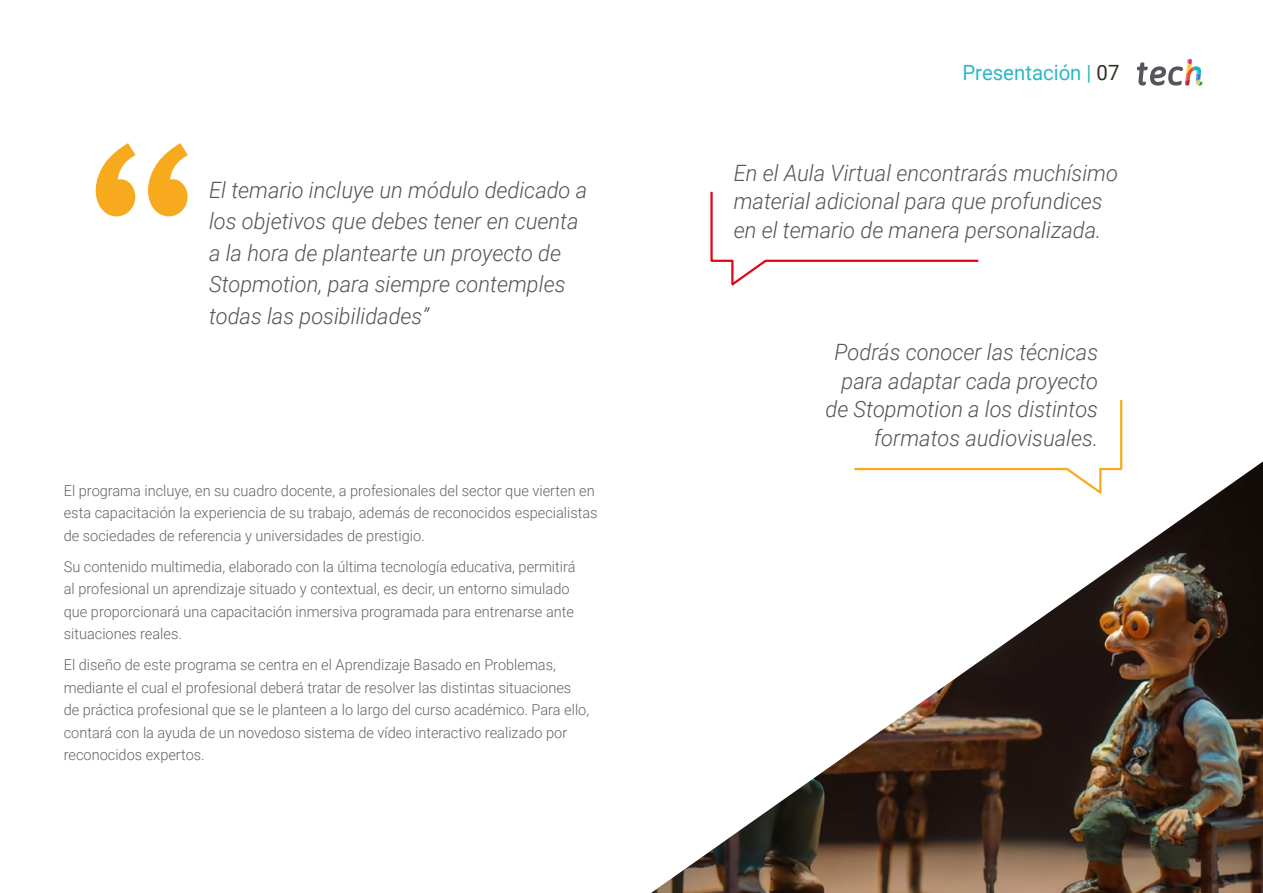
<style>
.page{position:relative;width:1263px;height:893px;background:#fff}
.page>*{position:absolute;margin:0;border:0;box-sizing:border-box;transform-origin:0 0}
.t1{font:italic 300 22.5px/28.5px "Roboto";color:#52555b}
.t2{font:21px "Roboto";color:#2db8c5}
.t3{font:300 15px/22.5px "Roboto";color:#61646a}
.s1{color:#312e20}
</style>
<div class="page">
<img style="left:651px;top:461px;width:612px;height:432px">
<svg style="left:96px;top:143px;width:92px;height:73px"></svg>
<svg style="left:710px;top:191px;width:269px;height:95px"></svg>
<svg style="left:852px;top:400px;width:271px;height:97px"></svg>
<svg style="left:1137px;top:59px;width:65px;height:27px"></svg>
<h1 class="t1" style="left:209px;top:173px;width:380px;line-height:31.5px">El temario incluye un módulo dedicado a los objetivos que debes tener en cuenta a la hora de plantearte un proyecto de Stopmotion, para siempre contemples todas las posibilidades”</h1>
<p class="t3" style="left:64px;top:479px;width:535px">El programa incluye, en su cuadro docente, a profesionales del sector que vierten en esta capacitación la experiencia de su trabajo, además de reconocidos especialistas de sociedades de referencia y universidades de prestigio.</p>
<p class="t3" style="left:64px;top:555px;width:513px">Su contenido multimedia, elaborado con la última tecnología educativa, permitirá al profesional un aprendizaje situado y contextual, es decir, un entorno simulado que proporcionará una capacitación inmersiva programada para entrenarse ante situaciones reales.</p>
<p class="t3" style="left:64px;top:653px;width:527px">El diseño de este programa se centra en el Aprendizaje Basado en Problemas, mediante el cual el profesional deberá tratar de resolver las distintas situaciones de práctica profesional que se le planteen a lo largo del curso académico. Para ello, contará con la ayuda de un novedoso sistema de vídeo interactivo realizado por reconocidos expertos.</p>
<h2 class="t2" style="left:962px;top:57px;width:159px">Presentación | <span class="s1">07</span></h2>
<h1 class="t1" style="left:734px;top:158px;width:386px">En el Aula Virtual encontrarás muchísimo material adicional para que profundices en el temario de manera personalizada.</h1>
<h1 class="t1" style="left:825px;top:337px;width:274px;text-align:right">Podrás conocer las técnicas para adaptar cada proyecto de Stopmotion a los distintos formatos audiovisuales.</h1>
</div>
